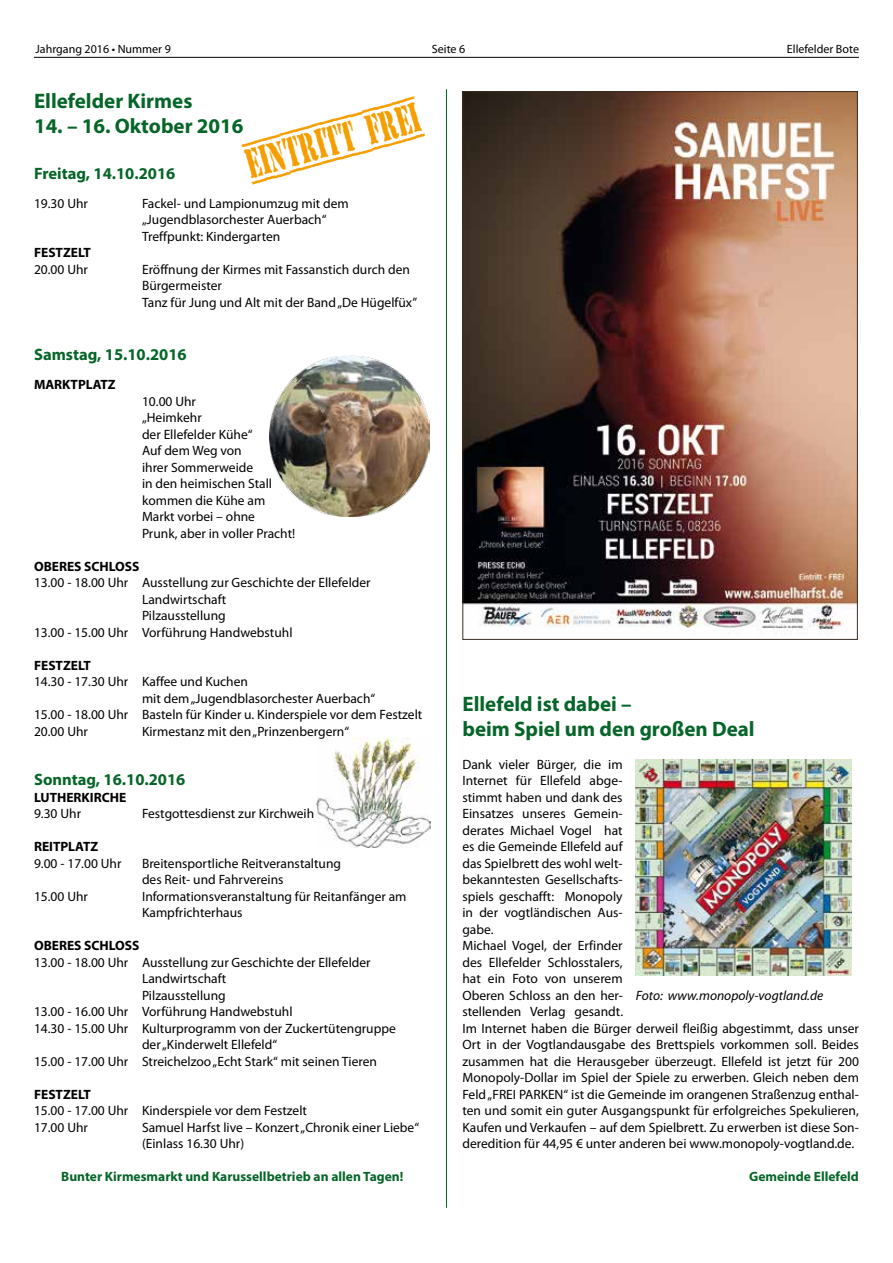
<style>
.page{position:relative;width:893px;height:1263px;background:#fff}
.page>*{position:absolute;margin:0;border:0;box-sizing:border-box;transform-origin:0 0}
.t1{font:700 43.2px "Top Secret";color:#f49e00;scale:.56 1}
.t2{font:700 21px/25.2px "Myriad Pro";color:#066528}
.t3{font:700 16.5px "Myriad Pro";color:#066528}
.t4{font:13.5px/16.5px "Myriad Pro";color:#000}
.t5{font:700 13.5px "Myriad Pro";color:#000}
.t6{font:700 13.5px "Myriad Pro";color:#066528}
.t7{font:italic 13.5px "Myriad Pro";color:#000}
.t8{font:12px "Myriad Pro";color:#000}
</style>
<div class="page">
<hr style="left:34px;top:57px;width:825px;height:1px;background:#000">
<hr style="left:446px;top:89px;width:1px;height:1119px;background:#066528">
<img style="left:316px;top:737px;width:115px;height:111px">
<img style="left:635px;top:759px;width:216px;height:216px">
<img style="left:269px;top:356px;width:161px;height:160px">
<img style="left:464px;top:93px;width:392px;height:542px">
<p class="t8" style="left:36px;top:42px;width:137px">Jahrgang 2016 • Nummer 9</p>
<p class="t8" style="left:432px;top:42px;width:35px">Seite 6</p>
<p class="t8" style="left:787px;top:42px;width:74px">Ellefelder Bote</p>
<h2 class="t2" style="left:34px;top:88px;width:160px">Ellefelder Kirmes</h2>
<h2 class="t2" style="left:34px;top:113px;width:211px">14. – 16. Oktober 2016</h2>
<p class="t3" style="left:34px;top:162px;width:143px">Freitag, 14.10.2016</p>
<p class="t4" style="left:34px;top:195px;width:56px">19.30 Uhr</p>
<p class="t4" style="left:142px;top:195px;width:208px">Fackel- und Lampionumzug mit dem „Jugendblasorchester Auerbach“<br>Treffpunkt: Kindergarten</p>
<p class="t5" style="left:34px;top:244px;width:58px">FESTZELT</p>
<p class="t4" style="left:34px;top:261px;width:56px">20.00 Uhr</p>
<p class="t4" style="left:142px;top:261px;width:277px">Eröffnung der Kirmes mit Fassanstich durch den<br>Bürgermeister<br>Tanz für Jung und Alt mit der Band „De Hügelfüx”</p>
<p class="t3" style="left:34px;top:344px;width:154px">Samstag, 15.10.2016</p>
<p class="t5" style="left:34px;top:376px;width:83px">MARKTPLATZ</p>
<p class="t4" style="left:142px;top:393px;width:155px">10.00 Uhr<br>„Heimkehr<br>der Ellefelder Kühe“<br>Auf dem Weg von<br>ihrer Sommerweide<br>in den heimischen Stall kommen die Kühe am<br>Markt vorbei – ohne<br>Prunk, aber in voller Pracht!</p>
<p class="t5" style="left:34px;top:557px;width:107px">OBERES SCHLOSS</p>
<p class="t4" style="left:34px;top:574px;width:338px">13.00 - 18.00 Uhr Ausstellung zur Geschichte der Ellefelder</p>
<p class="t4" style="left:142px;top:590px;width:86px">Landwirtschaft</p>
<p class="t4" style="left:142px;top:607px;width:85px">Pilzausstellung</p>
<p class="t4" style="left:34px;top:623px;width:260px">13.00 - 15.00 Uhr Vorführung Handwebstuhl</p>
<p class="t5" style="left:34px;top:656px;width:58px">FESTZELT</p>
<p class="t4" style="left:34px;top:673px;width:216px">14.30 - 17.30 Uhr Kaffee und Kuchen</p>
<p class="t4" style="left:142px;top:689px;width:235px">mit dem „Jugendblasorchester Auerbach“</p>
<p class="t4" style="left:34px;top:706px;width:390px">15.00 - 18.00 Uhr Basteln für Kinder u. Kinderspiele vor dem Festzelt</p>
<p class="t4" style="left:34px;top:722px;width:56px">20.00 Uhr</p>
<p class="t4" style="left:142px;top:722px;width:209px">Kirmestanz mit den „Prinzenbergern“</p>
<p class="t3" style="left:34px;top:768px;width:153px">Sonntag, 16.10.2016</p>
<p class="t5" style="left:34px;top:788px;width:94px">LUTHERKIRCHE</p>
<p class="t4" style="left:34px;top:805px;width:49px">9.30 Uhr</p>
<p class="t4" style="left:142px;top:805px;width:174px">Festgottesdienst zur Kirchweih</p>
<p class="t5" style="left:34px;top:838px;width:66px">REITPLATZ</p>
<p class="t4" style="left:34px;top:855px;width:89px">9.00 - 17.00 Uhr</p>
<p class="t4" style="left:142px;top:855px;width:201px">Breitensportliche Reitveranstaltung des Reit- und Fahrvereins</p>
<p class="t4" style="left:34px;top:888px;width:56px">15.00 Uhr</p>
<p class="t4" style="left:142px;top:888px;width:266px">Informationsveranstaltung für Reitanfänger am<br>Kampfrichterhaus</p>
<p class="t5" style="left:34px;top:937px;width:107px">OBERES SCHLOSS</p>
<p class="t4" style="left:34px;top:954px;width:338px">13.00 - 18.00 Uhr Ausstellung zur Geschichte der Ellefelder</p>
<p class="t4" style="left:142px;top:970px;width:86px">Landwirtschaft</p>
<p class="t4" style="left:142px;top:986px;width:85px">Pilzausstellung</p>
<p class="t4" style="left:34px;top:1003px;width:260px">13.00 - 16.00 Uhr Vorführung Handwebstuhl</p>
<p class="t4" style="left:34px;top:1019px;width:363px">14.30 - 15.00 Uhr Kulturprogramm von der Zuckertütengruppe</p>
<p class="t4" style="left:142px;top:1036px;width:137px">der „Kinderwelt Ellefeld“</p>
<p class="t4" style="left:34px;top:1052px;width:344px">15.00 - 17.00 Uhr Streichelzoo „Echt Stark“ mit seinen Tieren</p>
<p class="t5" style="left:34px;top:1085px;width:58px">FESTZELT</p>
<p class="t4" style="left:34px;top:1102px;width:275px">15.00 - 17.00 Uhr Kinderspiele vor dem Festzelt<br>17.00 Uhr</p>
<h1 class="t1" style="left:242px;top:143px;width:320px;rotate:-15deg">Eintritt frei</h1>
<h2 class="t2" style="left:462px;top:690px;width:294px">Ellefeld ist dabei –<br>beim Spiel um den großen Deal</h2>
<p class="t4" style="left:462px;top:756px;width:398px">Dank vieler Bürger, die im<br>Internet für Ellefeld abge-<br>stimmt haben und dank des<br>Einsatzes unseres Gemein-<br>derates Michael Vogel hat<br>es die Gemeinde Ellefeld auf<br>das Spielbrett des wohl welt-<br>bekanntesten Gesellschafts-<br>spiels geschafft: Monopoly<br>in der vogtländischen Aus-<br>gabe.<br>Michael Vogel, der Erfinder<br>des Ellefelder Schlosstalers,<br>hat ein Foto von unserem<br>Oberen Schloss an den her-<br>stellenden Verlag gesandt.<br>Im Internet haben die Bürger derweil fleißig abgestimmt, dass unser Ort in der Vogtlandausgabe des Brettspiels vorkommen soll. Beides zusammen hat die Herausgeber überzeugt. Ellefeld ist jetzt für 200<br>Monopoly-Dollar im Spiel der Spiele zu erwerben. Gleich neben dem Feld „FREI PARKEN“ ist die Gemeinde im orangenen Straßenzug enthal&shy;ten und somit ein guter Ausgangspunkt für erfolgreiches Spekulieren, Kaufen und Verkaufen – auf dem Spielbrett. Zu erwerben ist diese Son&shy;deredition für 44,95 € unter anderen bei www.monopoly-vogtland.de.</p>
<p class="t6" style="left:749px;top:1168px;width:111px">Gemeinde Ellefeld</p>
<p class="t7" style="left:636px;top:987px;width:189px">Foto: www.monopoly-vogtland.de</p>
<p class="t4" style="left:142px;top:1118px;width:279px">Samuel Harfst live – Konzert „Chronik einer Liebe“ (Einlass 16.30 Uhr)</p>
<p class="t6" style="left:61px;top:1168px;width:344px">Bunter Kirmesmarkt und Karussellbetrieb an allen Tagen!</p>
</div>
